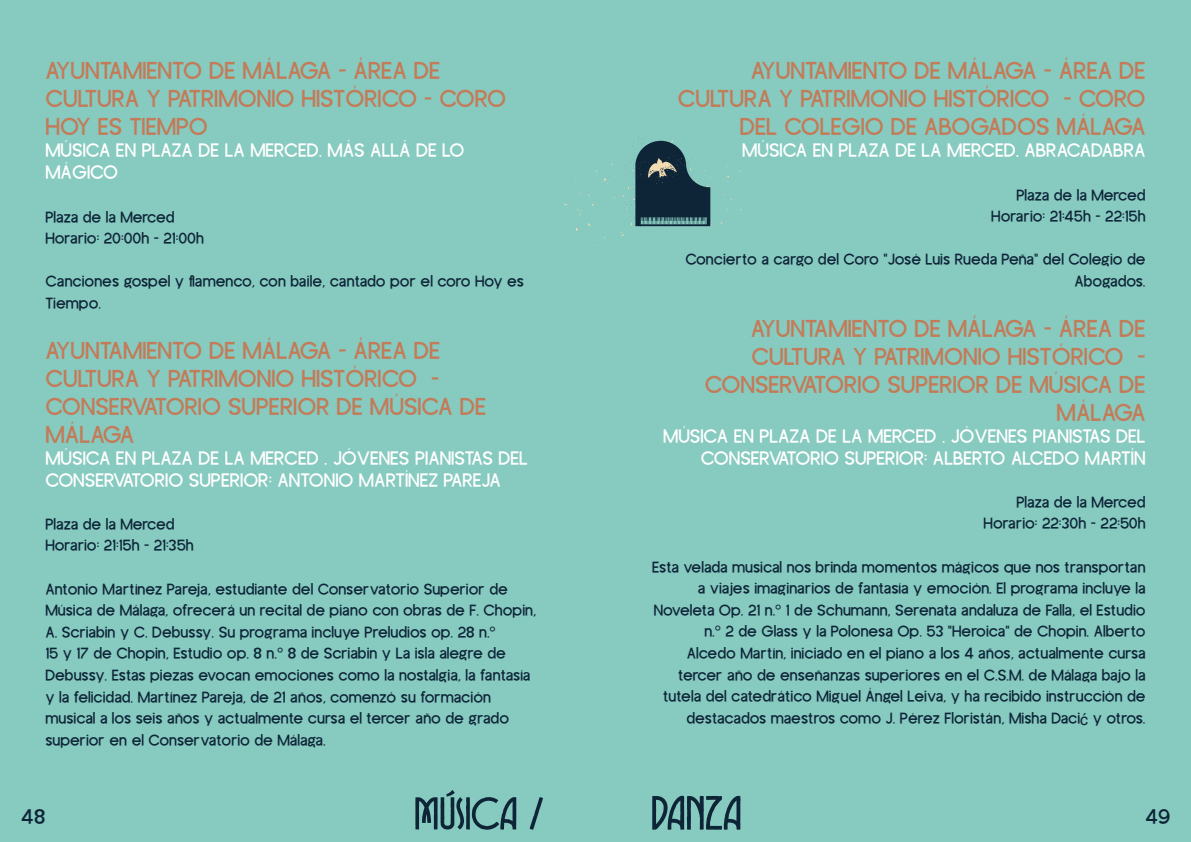
<style>
.page{position:relative;width:1191px;height:842px;background:#87cac0}
.page>*{position:absolute;margin:0;border:0;box-sizing:border-box;transform-origin:0 0}
.t1{font:28px/28px "Wargo";color:#c37b58}
.t2{font:24px "Wargo";color:#0e2538}
.t3{font:22px/22px "Wargo";color:#fff}
.t4{font:18px/21.6px "Wargo";color:#0e2538}
</style>
<div class="page">
<svg style="left:652px;top:796px;width:89px;height:34px"></svg>
<svg style="left:529px;top:797px;width:14px;height:33px"></svg>
<svg style="left:415px;top:790px;width:101px;height:40px"></svg>
<svg style="left:564px;top:136px;width:182px;height:110px"></svg>
<h1 class="t1" style="left:45px;top:57px;width:462px">AYUNTAMIENTO DE MÁLAGA - ÁREA DE<br>CULTURA Y PATRIMONIO HISTÓRICO - CORO<br>HOY ES TIEMPO</h1>
<p class="t3" style="left:45px;top:139px;width:420px">MÚSICA EN PLAZA DE LA MERCED. MÁS ALLÁ DE LO<br>MÁGICO</p>
<p class="t4" style="left:45px;top:206px;width:160px">Plaza de la Merced<br>Horario: 20:00h - 21:00h</p>
<p class="t4" style="left:45px;top:271px;width:480px">Canciones gospel y flamenco, con baile, cantado por el coro Hoy es<br>Tiempo.</p>
<h1 class="t1" style="left:45px;top:336px;width:442px">AYUNTAMIENTO DE MÁLAGA - ÁREA DE<br>CULTURA Y PATRIMONIO HISTÓRICO -<br>CONSERVATORIO SUPERIOR DE MÚSICA DE<br>MÁLAGA</h1>
<p class="t3" style="left:45px;top:447px;width:484px">MÚSICA EN PLAZA DE LA MERCED . JÓVENES PIANISTAS DEL<br>CONSERVATORIO SUPERIOR: ANTONIO MARTÍNEZ PAREJA</p>
<p class="t4" style="left:45px;top:513px;width:150px">Plaza de la Merced<br>Horario: 21:15h - 21:35h</p>
<p class="t4" style="left:45px;top:578px;width:492px">Antonio Martínez Pareja, estudiante del Conservatorio Superior de Música de Málaga, ofrecerá un recital de piano con obras de F. Chopin, A. Scriabin y C. Debussy. Su programa incluye Preludios op. 28 n.º<br>15 y 17 de Chopin, Estudio op. 8 n.º 8 de Scriabin y La isla alegre de Debussy. Estas piezas evocan emociones como la nostalgia, la fantasía y la felicidad. Martínez Pareja, de 21 años, comenzó su formación musical a los seis años y actualmente cursa el tercer año de grado superior en el Conservatorio de Málaga.</p>
<h1 class="t1" style="left:677px;top:57px;width:469px;text-align:right">AYUNTAMIENTO DE MÁLAGA - ÁREA DE<br>CULTURA Y PATRIMONIO HISTÓRICO - CORO<br>DEL COLEGIO DE ABOGADOS MÁLAGA</h1>
<p class="t3" style="left:742px;top:139px;width:405px">MÚSICA EN PLAZA DE LA MERCED. ABRACADABRA</p>
<p class="t4" style="left:991px;top:184px;width:156px;text-align:right">Plaza de la Merced<br>Horario: 21:45h - 22:15h</p>
<p class="t4" style="left:685px;top:249px;width:462px;text-align:right">Concierto a cargo del Coro "José Luis Rueda Peña" del Colegio de<br>Abogados.</p>
<h1 class="t1" style="left:705px;top:314px;width:442px;text-align:right">AYUNTAMIENTO DE MÁLAGA - ÁREA DE<br>CULTURA Y PATRIMONIO HISTÓRICO -<br>CONSERVATORIO SUPERIOR DE MÚSICA DE<br>MÁLAGA</h1>
<p class="t3" style="left:663px;top:425px;width:484px;text-align:right">MÚSICA EN PLAZA DE LA MERCED . JÓVENES PIANISTAS DEL<br>CONSERVATORIO SUPERIOR: ALBERTO ALCEDO MARTÍN</p>
<p class="t4" style="left:983px;top:491px;width:163px;text-align:right">Plaza de la Merced<br>Horario: 22:30h - 22:50h</p>
<p class="t4" style="left:652px;top:556px;width:495px;text-align:right">Esta velada musical nos brinda momentos mágicos que nos transportan a viajes imaginarios de fantasía y emoción. El programa incluye la Noveleta Op. 21 n.º 1 de Schumann, Serenata andaluza de Falla, el Estudio n.º 2 de Glass y la Polonesa Op. 53 "Heroica" de Chopin. Alberto Alcedo Martín, iniciado en el piano a los 4 años, actualmente cursa tercer año de enseñanzas superiores en el C.S.M. de Málaga bajo la tutela del catedrático Miguel Ángel Leiva, y ha recibido instrucción de destacados maestros como J. Pérez Floristán, Misha Daci<sub>ć</sub> y otros.</p>
<h2 class="t2" style="left:21px;top:804px;width:26px">48</h2>
<h2 class="t2" style="left:1145px;top:804px;width:26px">49</h2>
</div>
